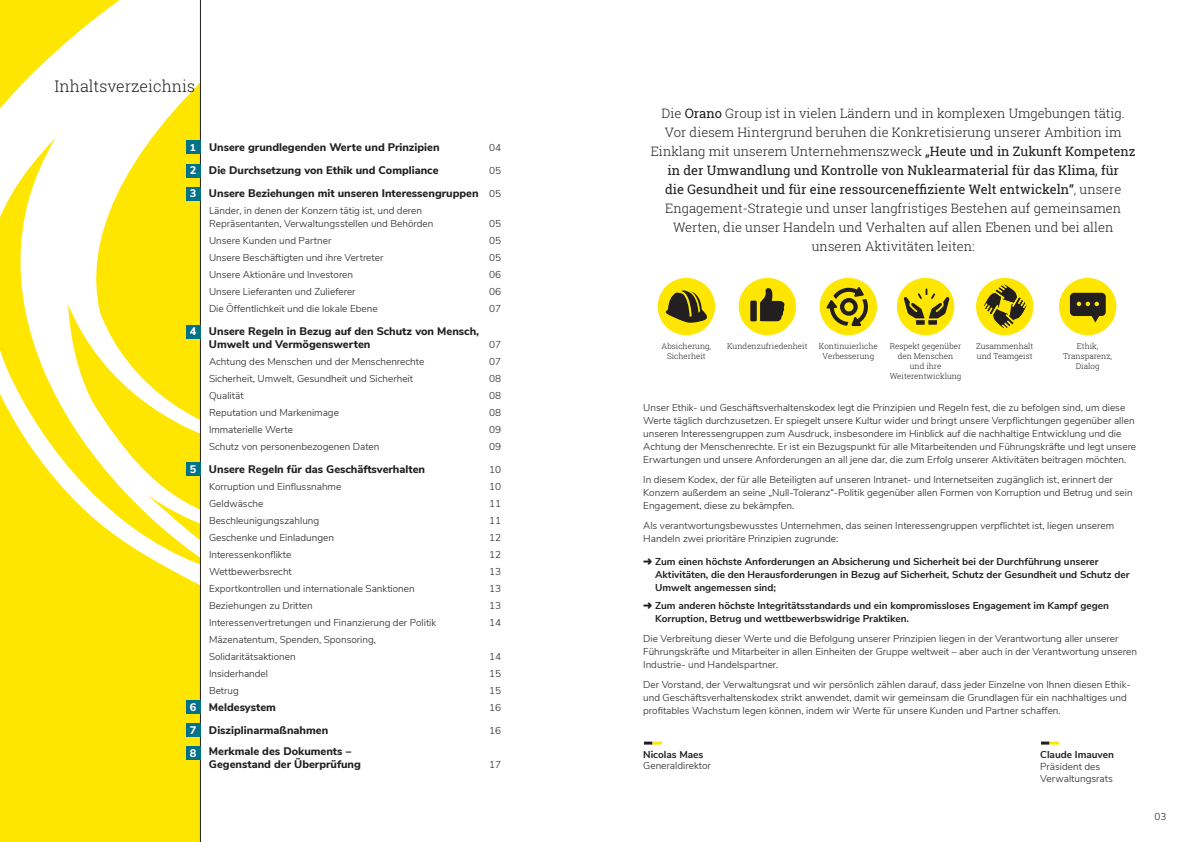
<style>
.page{position:relative;width:1191px;height:842px;background:#fff}
.page>*{position:absolute;margin:0;border:0;box-sizing:border-box;transform-origin:0 0}
.t1{font:300 16px "Roboto Slab";color:#211e1f}
.t2{font:300 13px/19px "Roboto Slab";color:#211e1f;text-align:center}
.t3{font:800 11px/13px "Nunito Sans";color:#211e1f}
.t4{font:300 10px/13px "Nunito Sans";color:#211e1f}
.t5{font:700 10px/13px "Nunito Sans";color:#211e1f}
.t6{font:300 8px/10px "Roboto Slab";color:#211e1f;text-align:center}
.s1{font-size:10px;color:#fff}
.s2{color:#fff}
.s3{font-weight:300;font-size:10px}
.s4{font-weight:400}
.s5{font-weight:700}
</style>
<div class="page">
<div style="left:0;top:0;width:200px;height:842px;background:#ffe601"></div>
<svg style="left:0;top:0;width:716px;height:646px"></svg>
<hr style="left:200px;top:0;width:1px;height:842px;background:#231f20">
<div style="left:186px;top:141px;width:14px;height:13px;background:#007187"></div>
<div style="left:186px;top:164px;width:14px;height:13px;background:#007187"></div>
<div style="left:186px;top:187px;width:14px;height:13px;background:#007187"></div>
<div style="left:186px;top:325px;width:14px;height:14px;background:#007187"></div>
<div style="left:186px;top:463px;width:14px;height:13px;background:#007187"></div>
<div style="left:186px;top:701px;width:14px;height:13px;background:#007187"></div>
<div style="left:186px;top:723px;width:14px;height:14px;background:#007187"></div>
<div style="left:186px;top:746px;width:14px;height:14px;background:#007187"></div>
<div style="left:657px;top:278px;width:58px;height:57px;background:#ffe601;border-radius:50%"></div>
<svg style="left:665px;top:290px;width:46px;height:34px"></svg>
<div style="left:976px;top:278px;width:57px;height:57px;background:#ffe601;border-radius:50%"></div>
<svg style="left:983px;top:283px;width:44px;height:46px"></svg>
<div style="left:738px;top:278px;width:58px;height:57px;background:#ffe601;border-radius:50%"></div>
<svg style="left:760px;top:288px;width:25px;height:33px"></svg>
<div style="left:750px;top:301px;width:7px;height:20px;background:#231f20;border-radius:2px"></div>
<div style="left:819px;top:278px;width:58px;height:57px;background:#ffe601;border-radius:50%"></div>
<div style="left:897px;top:278px;width:57px;height:57px;background:#ffe601;border-radius:50%"></div>
<svg style="left:903px;top:287px;width:46px;height:38px"></svg>
<div style="left:1059px;top:278px;width:57px;height:57px;background:#ffe601;border-radius:50%"></div>
<svg style="left:1070px;top:293px;width:35px;height:30px"></svg>
<svg style="left:826px;top:285px;width:42px;height:41px"></svg>
<svg style="left:644px;top:742px;width:18px;height:3px"></svg>
<svg style="left:1041px;top:742px;width:18px;height:3px"></svg>
<h2 class="t1" style="left:55px;top:75px;width:142px">Inhaltsverzeichnis</h2>
<p class="t3" style="left:190px;top:140px;width:251px"><span class="s1">1</span> Unsere grundlegenden Werte und Prinzipien</p>
<p class="t4" style="left:489px;top:141px;width:13px">04</p>
<p class="t3" style="left:190px;top:163px;width:250px"><span class="s2">2</span> Die Durchsetzung von Ethik und Compliance</p>
<p class="t4" style="left:489px;top:164px;width:13px">05</p>
<p class="t3" style="left:190px;top:186px;width:313px"><span class="s2">3</span> Unsere Beziehungen mit unseren Interessengruppen <span class="s3">05</span></p>
<p class="t4" style="left:209px;top:204px;width:226px">Länder, in denen der Konzern tätig ist, und deren<br>Repräsentanten, Verwaltungsstellen und Behörden</p>
<p class="t4" style="left:489px;top:217px;width:13px">05</p>
<p class="t4" style="left:209px;top:234px;width:124px">Unsere Kunden und Partner</p>
<p class="t4" style="left:489px;top:234px;width:13px">05</p>
<p class="t4" style="left:209px;top:251px;width:176px">Unsere Beschäftigten und ihre Vertreter</p>
<p class="t4" style="left:489px;top:251px;width:13px">05</p>
<p class="t4" style="left:209px;top:268px;width:146px">Unsere Aktionäre und Investoren</p>
<p class="t4" style="left:489px;top:268px;width:13px">06</p>
<p class="t4" style="left:209px;top:285px;width:148px">Unsere Lieferanten und Zulieferer</p>
<p class="t4" style="left:489px;top:285px;width:13px">06</p>
<p class="t4" style="left:209px;top:302px;width:170px">Die Öffentlichkeit und die lokale Ebene</p>
<p class="t4" style="left:489px;top:302px;width:13px">07</p>
<p class="t3" style="left:209px;top:324px;width:272px;text-indent:-19px"><span class="s2">4</span> Unsere Regeln in Bezug auf den Schutz von Mensch,<br>Umwelt und Vermögenswerten</p>
<p class="t4" style="left:489px;top:338px;width:13px">07</p>
<p class="t4" style="left:209px;top:355px;width:217px">Achtung des Menschen und der Menschenrechte</p>
<p class="t4" style="left:489px;top:355px;width:13px">07</p>
<p class="t4" style="left:209px;top:372px;width:206px">Sicherheit, Umwelt, Gesundheit und Sicherheit</p>
<p class="t4" style="left:489px;top:372px;width:13px">08</p>
<p class="t4" style="left:209px;top:389px;width:36px">Qualität</p>
<p class="t4" style="left:489px;top:389px;width:14px">08</p>
<p class="t4" style="left:209px;top:406px;width:131px">Reputation und Markenimage</p>
<p class="t4" style="left:489px;top:406px;width:13px">08</p>
<p class="t4" style="left:209px;top:423px;width:86px">Immaterielle Werte</p>
<p class="t4" style="left:489px;top:423px;width:13px">09</p>
<p class="t4" style="left:209px;top:440px;width:172px">Schutz von personenbezogenen Daten</p>
<p class="t4" style="left:489px;top:440px;width:13px">09</p>
<p class="t3" style="left:190px;top:462px;width:237px"><span class="s2">5</span> Unsere Regeln für das Geschäftsverhalten</p>
<p class="t4" style="left:489px;top:463px;width:13px">10</p>
<p class="t4" style="left:209px;top:480px;width:134px">Korruption und Einflussnahme</p>
<p class="t4" style="left:489px;top:480px;width:14px">10</p>
<p class="t4" style="left:209px;top:497px;width:56px">Geldwäsche</p>
<p class="t4" style="left:489px;top:497px;width:14px">11</p>
<p class="t4" style="left:209px;top:514px;width:112px">Beschleunigungszahlung</p>
<p class="t4" style="left:489px;top:514px;width:14px">11</p>
<p class="t4" style="left:209px;top:531px;width:126px">Geschenke und Einladungen</p>
<p class="t4" style="left:489px;top:531px;width:13px">12</p>
<p class="t4" style="left:209px;top:548px;width:84px">Interessenkonflikte</p>
<p class="t4" style="left:489px;top:548px;width:14px">12</p>
<p class="t4" style="left:209px;top:565px;width:84px">Wettbewerbsrecht</p>
<p class="t4" style="left:489px;top:565px;width:14px">13</p>
<p class="t4" style="left:209px;top:582px;width:207px">Exportkontrollen und internationale Sanktionen</p>
<p class="t4" style="left:489px;top:582px;width:13px">13</p>
<p class="t4" style="left:209px;top:599px;width:105px">Beziehungen zu Dritten</p>
<p class="t4" style="left:489px;top:599px;width:13px">13</p>
<p class="t4" style="left:209px;top:616px;width:229px">Interessenvertretungen und Finanzierung der Politik</p>
<p class="t4" style="left:489px;top:616px;width:13px">14</p>
<p class="t4" style="left:209px;top:633px;width:169px">Mäzenatentum, Spenden, Sponsoring,</p>
<p class="t4" style="left:209px;top:650px;width:88px">Solidaritätsaktionen</p>
<p class="t4" style="left:489px;top:650px;width:13px">14</p>
<p class="t4" style="left:209px;top:667px;width:61px">Insiderhandel</p>
<p class="t4" style="left:489px;top:667px;width:14px">15</p>
<p class="t4" style="left:209px;top:684px;width:31px">Betrug</p>
<p class="t4" style="left:489px;top:684px;width:13px">15</p>
<p class="t3" style="left:190px;top:700px;width:87px"><span class="s2">6</span> Meldesystem</p>
<p class="t4" style="left:489px;top:701px;width:13px">16</p>
<p class="t3" style="left:190px;top:723px;width:140px"><span class="s2">7</span> Disziplinarmaßnahmen</p>
<p class="t4" style="left:489px;top:724px;width:13px">16</p>
<p class="t3" style="left:209px;top:744px;width:153px;text-indent:-19px"><span class="s2">8</span> Merkmale des Dokuments –<br>Gegenstand der Überprüfung</p>
<p class="t4" style="left:489px;top:758px;width:13px">17</p>
<p class="t2" style="left:651px;top:103px;width:486px">Die <span class="s4">Orano</span> Group ist in vielen Ländern und in komplexen Umgebungen tätig.<br>Vor diesem Hintergrund beruhen die Konkretisierung unserer Ambition im Einklang mit unserem Unternehmenszweck <span class="s4">„Heute und in Zukunft Kompetenz in der Umwandlung und Kontrolle von Nuklearmaterial für das Klima, für<br>die Gesundheit und für eine ressourceneffiziente Welt entwickeln“</span>, unsere Engagement-Strategie und unser langfristiges Bestehen auf gemeinsamen Werten, die unser Handeln und Verhalten auf allen Ebenen und bei allen unseren Aktivitäten leiten:</p>
<p class="t6" style="left:661px;top:341px;width:51px">Absicherung,<br>Sicherheit</p>
<p class="t6" style="left:727px;top:341px;width:82px">Kundenzufriedenheit</p>
<p class="t6" style="left:819px;top:341px;width:60px">Kontinuierliche<br>Verbesserung</p>
<p class="t6" style="left:889px;top:341px;width:73px">Respekt gegenüber den Menschen und ihre<br>Weiterentwicklung</p>
<p class="t6" style="left:976px;top:341px;width:59px;text-align:left">Zusammenhalt und Teamgeist</p>
<p class="t6" style="left:1063px;top:341px;width:50px">Ethik,<br>Transparenz,<br>Dialog</p>
<p class="t4" style="left:643px;top:401px;width:494px">Unser Ethik- und Geschäftsverhaltenskodex legt die Prinzipien und Regeln fest, die zu befolgen sind, um diese Werte täglich durchzusetzen. Er spiegelt unsere Kultur wider und bringt unsere Verpflichtungen gegenüber allen unseren Interessengruppen zum Ausdruck, insbesondere im Hinblick auf die nachhaltige Entwicklung und die Achtung der Menschenrechte. Er ist ein Bezugspunkt für alle Mitarbeitenden und Führungskräfte und legt unsere Erwartungen und unsere Anforderungen an all jene dar, die zum Erfolg unserer Aktivitäten beitragen möchten.</p>
<p class="t4" style="left:643px;top:473px;width:491px">In diesem Kodex, der für alle Beteiligten auf unseren Intranet- und Internetseiten zugänglich ist, erinnert der<br>Konzern außerdem an seine „Null-Toleranz“-Politik gegenüber allen Formen von Korruption und Betrug und sein<br>Engagement, diese zu bekämpfen.</p>
<p class="t4" style="left:643px;top:519px;width:472px">Als verantwortungsbewusstes Unternehmen, das seinen Interessengruppen verpflichtet ist, liegen unserem<br>Handeln zwei prioritäre Prinzipien zugrunde:</p>
<p class="t5" style="left:655px;top:555px;width:476px;text-indent:-12px">➜ Zum einen höchste Anforderungen an Absicherung und Sicherheit bei der Durchführung unserer<br>Aktivitäten, die den Herausforderungen in Bezug auf Sicherheit, Schutz der Gesundheit und Schutz der<br>Umwelt angemessen sind;</p>
<p class="t5" style="left:655px;top:599px;width:455px;text-indent:-12px">➜ Zum anderen höchste Integritätsstandards und ein kompromissloses Engagement im Kampf gegen<br>Korruption, Betrug und wettbewerbswidrige Praktiken.</p>
<p class="t4" style="left:643px;top:632px;width:495px">Die Verbreitung dieser Werte und die Befolgung unserer Prinzipien liegen in der Verantwortung aller unserer<br>Führungskräfte und Mitarbeiter in allen Einheiten der Gruppe weltweit – aber auch in der Verantwortung unseren<br>Industrie- und Handelspartner.</p>
<p class="t4" style="left:643px;top:678px;width:489px">Der Vorstand, der Verwaltungsrat und wir persönlich zählen darauf, dass jeder Einzelne von Ihnen diesen Ethik&shy;und Geschäftsverhaltenskodex strikt anwendet, damit wir gemeinsam die Grundlagen für ein nachhaltiges und profitables Wachstum legen können, indem wir Werte für unsere Kunden und Partner schaffen.</p>
<p class="t4" style="left:643px;top:749px;width:69px;line-height:11px"><span class="s5">Nicolas Maes<br></span>Generaldirektor</p>
<p class="t4" style="left:1040px;top:748px;width:75px;line-height:12px"><span class="s5">Claude Imauven<br></span>Präsident des<br>Verwaltungsrats</p>
<p class="t4" style="left:1154px;top:810px;width:13px">03</p>
</div>
